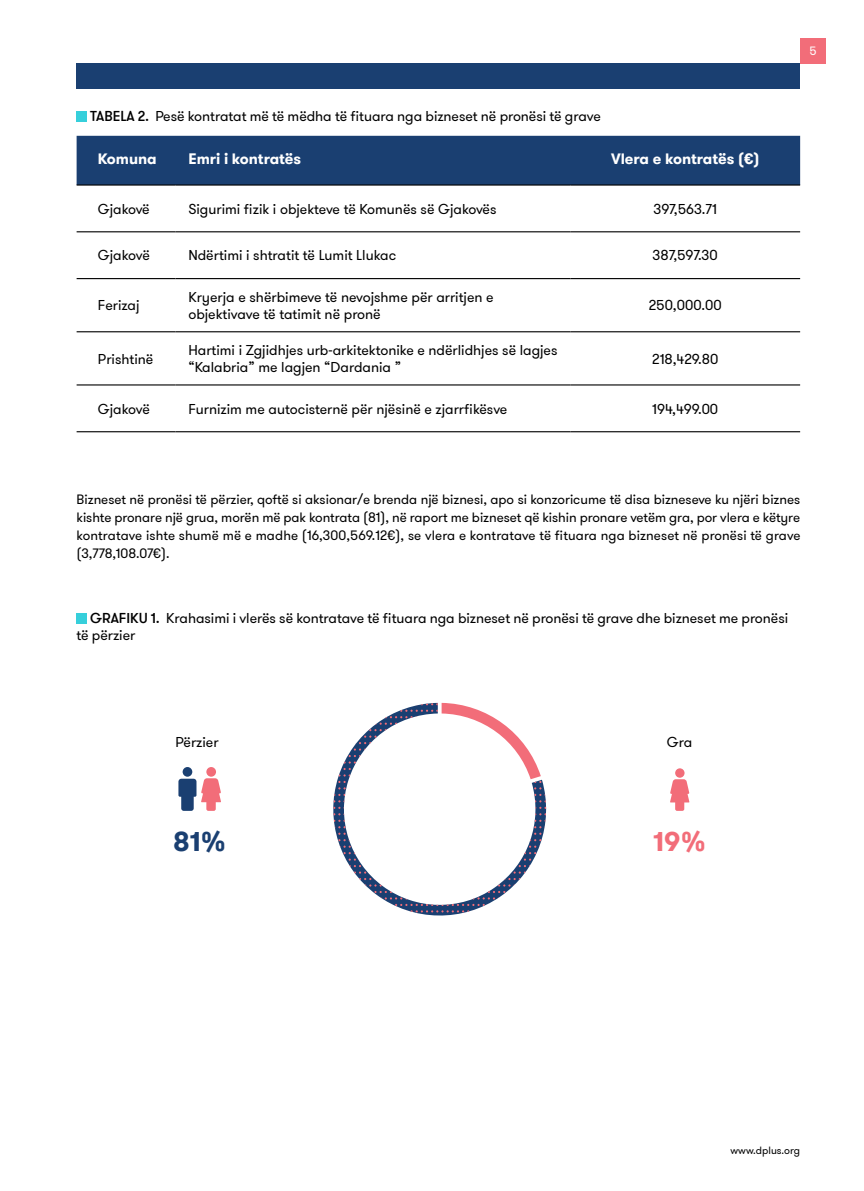
<style>
.page{position:relative;width:864px;height:1191px;background:#fff}
.page>*{position:absolute;margin:0;border:0;box-sizing:border-box;transform-origin:0 0}
.t1{font:700 27px "GT Walsheim Pro";color:#1a3f71}
.t2{font:700 27px "GT Walsheim Pro";color:#f26d79}
.t3{font:700 15px "GT Walsheim Pro";color:#fff}
.t4{font:14.25px/17.1px "GT Walsheim Pro";color:#000}
.t5{font:13.5px/18px "GT Walsheim Pro";letter-spacing:.01em;color:#000;text-align:justify}
.t6{font:12px "GT Walsheim Pro";color:#fff}
.t7{font:10.5px "GT Walsheim Pro";color:#000}
.s1{font-weight:500}
</style>
<div class="page">
<div style="left:77px;top:63px;width:722px;height:26px;background:#1a3f71"></div>
<div style="left:799px;top:38px;width:26px;height:25px;background:#f26d79"></div>
<div style="left:77px;top:111px;width:10px;height:11px;background:#36cfdb"></div>
<div style="left:77px;top:136px;width:722px;height:48px;background:#1a3f71"></div>
<hr style="left:77px;top:184px;width:98px;height:2px;background:#000">
<hr style="left:175px;top:184px;width:395px;height:2px;background:#000">
<hr style="left:570px;top:184px;width:229px;height:2px;background:#000">
<hr style="left:77px;top:231px;width:98px;height:1px;background:#000">
<hr style="left:175px;top:231px;width:395px;height:1px;background:#000">
<hr style="left:570px;top:231px;width:229px;height:1px;background:#000">
<hr style="left:77px;top:278px;width:98px;height:1px;background:#000">
<hr style="left:175px;top:278px;width:395px;height:1px;background:#000">
<hr style="left:570px;top:278px;width:229px;height:1px;background:#000">
<hr style="left:77px;top:331px;width:98px;height:1px;background:#000">
<hr style="left:175px;top:331px;width:395px;height:1px;background:#000">
<hr style="left:570px;top:331px;width:229px;height:1px;background:#000">
<hr style="left:77px;top:384px;width:98px;height:1px;background:#000">
<hr style="left:175px;top:384px;width:395px;height:1px;background:#000">
<hr style="left:570px;top:384px;width:229px;height:1px;background:#000">
<hr style="left:77px;top:431px;width:98px;height:1px;background:#000">
<hr style="left:175px;top:431px;width:395px;height:1px;background:#000">
<hr style="left:570px;top:431px;width:229px;height:1px;background:#000">
<div style="left:77px;top:613px;width:10px;height:10px;background:#36cfdb"></div>
<svg style="left:333px;top:703px;width:214px;height:213px"></svg>
<svg style="left:670px;top:768px;width:19px;height:43px"></svg>
<svg style="left:178px;top:767px;width:43px;height:44px"></svg>
<p class="t4" style="left:90px;top:108px;width:512px"><span class="s1">TABELA 2.</span> Pesë kontratat më të mëdha të fituara nga bizneset në pronësi të grave</p>
<p class="t3" style="left:98px;top:149px;width:60px">Komuna</p>
<p class="t3" style="left:188px;top:149px;width:114px">Emri i kontratës</p>
<p class="t3" style="left:610px;top:149px;width:150px">Vlera e kontratës (€)</p>
<p class="t4" style="left:98px;top:200px;width:53px">Gjakovë</p>
<p class="t4" style="left:188px;top:200px;width:309px">Sigurimi fizik i objekteve të Komunës së Gjakovës</p>
<p class="t4" style="left:653px;top:200px;width:65px">397,563.71</p>
<p class="t4" style="left:98px;top:247px;width:53px">Gjakovë</p>
<p class="t4" style="left:188px;top:247px;width:209px">Ndërtimi i shtratit të Lumit Llukac</p>
<p class="t4" style="left:652px;top:247px;width:67px">387,597.30</p>
<p class="t4" style="left:98px;top:297px;width:43px">Ferizaj</p>
<p class="t4" style="left:188px;top:289px;width:307px">Kryerja e shërbimeve të nevojshme për arritjen e objektivave të tatimit në pronë</p>
<p class="t4" style="left:648px;top:297px;width:74px">250,000.00</p>
<p class="t4" style="left:98px;top:350px;width:57px">Prishtinë</p>
<p class="t4" style="left:188px;top:342px;width:370px">Hartimi i Zgjidhjes urb-arkitektonike e ndërlidhjes së lagjes “Kalabria” me lagjen “Dardania ”</p>
<p class="t4" style="left:652px;top:350px;width:68px">218,429.80</p>
<p class="t4" style="left:98px;top:400px;width:53px">Gjakovë</p>
<p class="t4" style="left:188px;top:400px;width:320px">Furnizim me autocisternë për njësinë e zjarrfikësve</p>
<p class="t4" style="left:652px;top:400px;width:67px">194,499.00</p>
<p class="t6" style="left:809px;top:43px;width:9px">5</p>
<p class="t5" style="left:77px;top:491px;width:725px">Bizneset në pronësi të përzier, qoftë si aksionar/e brenda një biznesi, apo si konzoricume të disa bizneseve ku njëri biznes kishte pronare një grua, morën më pak kontrata (81), në raport me bizneset që kishin pronare vetëm gra, por vlera e këtyre kontratave ishte shumë më e madhe (16,300,569.12€), se vlera e kontratave të fituara nga bizneset në pronësi të grave (3,778,108.07€).</p>
<p class="t4" style="left:77px;top:610px;width:712px;text-indent:14px"><span class="s1">GRAFIKU 1.</span> Krahasimi i vlerës së kontratave të fituara nga bizneset në pronësi të grave dhe bizneset me pronësi të përzier</p>
<p class="t4" style="left:175px;top:733px;width:44px">Përzier</p>
<p class="t4" style="left:666px;top:733px;width:27px">Gra</p>
<h1 class="t1" style="left:173px;top:823px;width:55px">81%</h1>
<h1 class="t2" style="left:653px;top:823px;width:54px">19%</h1>
<p class="t7" style="left:730px;top:1143px;width:71px">www.dplus.org</p>
</div>
